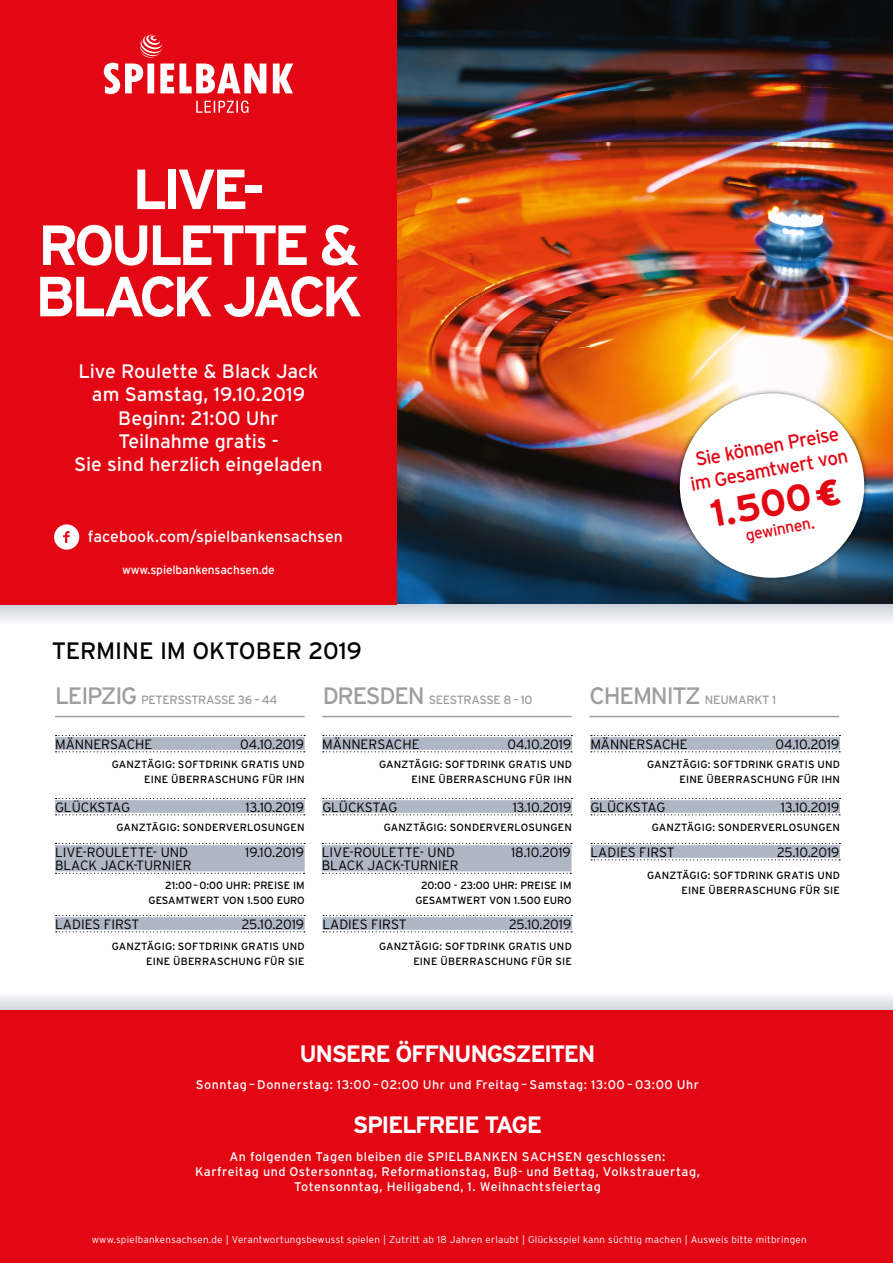
<style>
.page{position:relative;width:893px;height:1263px;background:#fff}
.page>*{position:absolute;margin:0;border:0;box-sizing:border-box;transform-origin:0 0}
.t1{font:700 56.4px/53.6px "Interstate";letter-spacing:-.085em;color:#fff;text-align:center}
.t2{font:700 37.65px "Interstate";color:#e30613}
.t3{font:700 23.7px "Interstate";letter-spacing:-.06em;color:#fff}
.t4{font:23.7px "Interstate";letter-spacing:-.01em;color:#000}
.t5{font:19.5px/23.4px "Interstate";letter-spacing:-.005em;color:#fff;text-align:center}
.t6{font:19.5px/23.4px "Interstate";color:#e30613;text-align:center;scale:.96 1}
.t7{font:16.2px "Interstate";color:#e30613;scale:.96 1}
.t8{font:15.75px "Interstate";color:#fff}
.t9{font:300 13.5px "Interstate";color:#000}
.t10{font:12.6px/15px "Interstate";letter-spacing:.035em;color:#fff;text-align:center}
.t11{font:12px "Interstate";letter-spacing:-.03em;color:#9d9d9c}
.t12{font:12px "Interstate";color:#fff}
.t13{font:10.5px/15px "Interstate";letter-spacing:.015em;color:#000;text-align:right}
.t14{font:300 9.9px "Interstate";letter-spacing:.025em;color:#fff}
.s1{font-size:23.7px}
</style>
<div class="page">
<img style="left:396px;top:0;width:497px;height:348px">
<img style="left:821px;top:348px;width:72px;height:51px">
<img style="left:695px;top:348px;width:43px;height:38px">
<img style="left:396px;top:348px;width:299px;height:51px">
<img style="left:872px;top:399px;width:21px;height:103px">
<img style="left:396px;top:399px;width:276px;height:154px">
<img style="left:853px;top:502px;width:40px;height:102px">
<img style="left:747px;top:585px;width:106px;height:19px">
<img style="left:396px;top:553px;width:351px;height:51px">
<svg style="left:0;top:996px;width:893px;height:15px;background:#e2d5db"></svg>
<div style="left:0;top:1011px;width:893px;height:252px;background:#e30613"></div>
<img style="left:396px;top:604px;width:497px;height:1px">
<svg style="left:0;top:605px;width:893px;height:15px;background:#e0e2e8"></svg>
<hr style="left:322px;top:716px;width:249px;height:1px;background:#9d9d9c">
<hr style="left:589px;top:716px;width:250px;height:1px;background:#9d9d9c">
<hr style="left:55px;top:716px;width:250px;height:1px;background:#9d9d9c">
<div style="left:0;top:0;width:396px;height:605px;background:#e30613"></div>
<svg style="left:54px;top:524px;width:25px;height:26px"></svg>
<svg style="left:196px;top:100px;width:52px;height:13px"></svg>
<svg style="left:104px;top:35px;width:189px;height:59px"></svg>
<svg style="left:56px;top:735px;width:249px;height:1px"></svg>
<div style="left:55px;top:737px;width:250px;height:13px;background:#b0b7c4"></div>
<svg style="left:56px;top:751px;width:249px;height:1px"></svg>
<svg style="left:323px;top:735px;width:249px;height:1px"></svg>
<div style="left:322px;top:737px;width:250px;height:13px;background:#b0b7c4"></div>
<svg style="left:323px;top:751px;width:249px;height:1px"></svg>
<svg style="left:591px;top:735px;width:249px;height:1px"></svg>
<div style="left:590px;top:737px;width:250px;height:13px;background:#b0b7c4"></div>
<svg style="left:591px;top:751px;width:249px;height:1px"></svg>
<svg style="left:56px;top:798px;width:249px;height:1px"></svg>
<div style="left:55px;top:800px;width:250px;height:13px;background:#b0b7c4"></div>
<svg style="left:56px;top:814px;width:249px;height:1px"></svg>
<svg style="left:323px;top:798px;width:249px;height:1px"></svg>
<div style="left:322px;top:800px;width:250px;height:13px;background:#b0b7c4"></div>
<svg style="left:323px;top:814px;width:249px;height:1px"></svg>
<svg style="left:591px;top:798px;width:249px;height:1px"></svg>
<div style="left:590px;top:800px;width:250px;height:13px;background:#b0b7c4"></div>
<svg style="left:591px;top:814px;width:249px;height:1px"></svg>
<svg style="left:56px;top:915px;width:249px;height:1px"></svg>
<div style="left:55px;top:917px;width:250px;height:13px;background:#b0b7c4"></div>
<svg style="left:56px;top:931px;width:249px;height:1px"></svg>
<svg style="left:323px;top:915px;width:249px;height:1px"></svg>
<div style="left:322px;top:917px;width:250px;height:13px;background:#b0b7c4"></div>
<svg style="left:323px;top:931px;width:249px;height:1px"></svg>
<svg style="left:591px;top:843px;width:249px;height:1px"></svg>
<div style="left:590px;top:845px;width:250px;height:13px;background:#b0b7c4"></div>
<svg style="left:591px;top:859px;width:249px;height:1px"></svg>
<svg style="left:56px;top:843px;width:249px;height:1px"></svg>
<div style="left:55px;top:845px;width:250px;height:26px;background:#b0b7c4"></div>
<svg style="left:56px;top:873px;width:248px;height:1px"></svg>
<svg style="left:322px;top:843px;width:250px;height:1px"></svg>
<div style="left:322px;top:845px;width:249px;height:26px;background:#b0b7c4"></div>
<svg style="left:322px;top:873px;width:249px;height:1px"></svg>
<img style="left:672px;top:386px;width:200px;height:199px">
<h1 class="t1" style="left:35px;top:162px;width:328px">LIVE-<br>ROULETTE &amp;<br>BLACK JACK</h1>
<h3 class="t5" style="left:74px;top:359px;width:250px">Live Roulette &amp; Black Jack am Samstag, 19.10.2019<br>Beginn: 21:00 Uhr<br>Teilnahme gratis -<br>Sie sind herzlich eingeladen</h3>
<h3 class="t8" style="left:88px;top:528px;width:256px">facebook.com/spielbankensachsen</h3>
<p class="t12" style="left:122px;top:563px;width:154px">www.spielbankensachsen.de</p>
<h3 class="t6" style="left:684px;top:450px;width:167px;rotate:-11deg">Sie können Preise im Gesam twert von</h3>
<h2 class="t2" style="left:707px;top:493px;width:104px;rotate:-10deg">1.500</h2>
<h3 class="t7" style="left:744px;top:526px;width:74px;rotate:-11deg">gewinnen.</h3>
<h3 class="t4" style="left:52px;top:637px;width:311px">TERMINE IM OKTOBER 2019</h3>
<p class="t11" style="left:55px;top:693px;width:224px"><span class="s1">LEIPZIG</span> PETERSSTRASSE 36 – 44</p>
<p class="t11" style="left:323px;top:693px;width:211px"><span class="s1">DRESDEN</span> SEESTRASSE 8 – 10</p>
<p class="t11" style="left:589px;top:693px;width:188px"><span class="s1">CHEMNITZ</span> NEUMARKT 1</p>
<p class="t9" style="left:55px;top:736px;width:99px">MÄNNERSACHE</p>
<p class="t9" style="left:240px;top:736px;width:65px">04.10.2019</p>
<p class="t13" style="left:112px;top:757px;width:194px">GANZTÄGIG: SOFTDRINK GRATIS UND<br>EINE ÜBERRASCHUNG FÜR IHN</p>
<p class="t9" style="left:322px;top:736px;width:99px">MÄNNERSACHE</p>
<p class="t9" style="left:507px;top:736px;width:65px">04.10.2019</p>
<p class="t13" style="left:379px;top:757px;width:194px">GANZTÄGIG: SOFTDRINK GRATIS UND<br>EINE ÜBERRASCHUNG FÜR IHN</p>
<p class="t9" style="left:55px;top:799px;width:76px">GLÜCKSTAG</p>
<p class="t9" style="left:246px;top:799px;width:60px">13.10.2019</p>
<p class="t13" style="left:116px;top:820px;width:190px">GANZTÄGIG: SONDERVERLOSUNGEN</p>
<p class="t9" style="left:322px;top:799px;width:76px">GLÜCKSTAG</p>
<p class="t9" style="left:513px;top:799px;width:60px">13.10.2019</p>
<p class="t13" style="left:384px;top:820px;width:190px">GANZTÄGIG: SONDERVERLOSUNGEN</p>
<p class="t9" style="left:55px;top:844px;width:135px">LIVE-ROULETTE- UND</p>
<p class="t9" style="left:245px;top:844px;width:60px">19.10.2019</p>
<p class="t9" style="left:55px;top:858px;width:138px">BLACK JACK-TURNIER</p>
<p class="t9" style="left:322px;top:844px;width:135px">LIVE-ROULETTE- UND</p>
<p class="t9" style="left:511px;top:844px;width:61px">18.10.2019</p>
<p class="t9" style="left:322px;top:858px;width:138px">BLACK JACK-TURNIER</p>
<p class="t13" style="left:149px;top:877px;width:158px">21:00 – 0:00 UHR: PREISE IM<br>GESAMTWERT VON 1.500 EURO</p>
<p class="t13" style="left:415px;top:877px;width:158px;text-align:center">20:00 - 23:00 UHR: PREISE IM<br>GESAMTWERT VON 1.500 EURO</p>
<p class="t9" style="left:55px;top:916px;width:86px">LADIES FIRST</p>
<p class="t9" style="left:242px;top:916px;width:64px">25.10.2019</p>
<p class="t13" style="left:112px;top:939px;width:194px">GANZTÄGIG: SOFTDRINK GRATIS UND<br>EINE ÜBERRASCHUNG FÜR SIE</p>
<p class="t9" style="left:322px;top:916px;width:86px">LADIES FIRST</p>
<p class="t9" style="left:509px;top:916px;width:64px">25.10.2019</p>
<p class="t13" style="left:379px;top:938px;width:194px">GANZTÄGIG: SOFTDRINK GRATIS UND<br>EINE ÜBERRASCHUNG FÜR SIE</p>
<p class="t9" style="left:590px;top:736px;width:99px">MÄNNERSACHE</p>
<p class="t9" style="left:775px;top:736px;width:65px">04.10.2019</p>
<p class="t13" style="left:647px;top:757px;width:194px">GANZTÄGIG: SOFTDRINK GRATIS UND<br>EINE ÜBERRASCHUNG FÜR IHN</p>
<p class="t9" style="left:590px;top:799px;width:76px">GLÜCKSTAG</p>
<p class="t9" style="left:781px;top:799px;width:60px">13.10.2019</p>
<p class="t13" style="left:652px;top:820px;width:190px">GANZTÄGIG: SONDERVERLOSUNGEN</p>
<p class="t9" style="left:590px;top:844px;width:86px">LADIES FIRST</p>
<p class="t9" style="left:777px;top:844px;width:64px">25.10.2019</p>
<p class="t13" style="left:647px;top:867px;width:194px">GANZTÄGIG: SOFTDRINK GRATIS UND<br>EINE ÜBERRASCHUNG FÜR SIE</p>
<h3 class="t3" style="left:299px;top:1040px;width:298px">UNSERE ÖFFNUNGSZEITEN</h3>
<p class="t10" style="left:196px;top:1077px;width:505px">Sonntag – Donnerstag: 13:00 – 02:00 Uhr und Freitag – Samstag: 13:00 – 03:00 Uhr</p>
<h3 class="t3" style="left:353px;top:1111px;width:191px">SPIELFREIE TAGE</h3>
<p class="t10" style="left:195px;top:1148px;width:506px">An folgenden Tagen bleiben die SPIELBANKEN SACHSEN geschlossen:<br>Karfreitag und Ostersonntag, Reformationstag, Buß- und Bettag, Volkstrauertag,<br>Totensonntag, Heiligabend, 1. Weihnachtsfeiertag</p>
<p class="t14" style="left:92px;top:1234px;width:717px">www.spielbankensachsen.de | Verantwortungsbewusst spielen | Zutritt ab 18 Jahren erlaubt | Glücksspiel kann süchtig machen | Ausweis bitte mitbringen</p>
</div>
